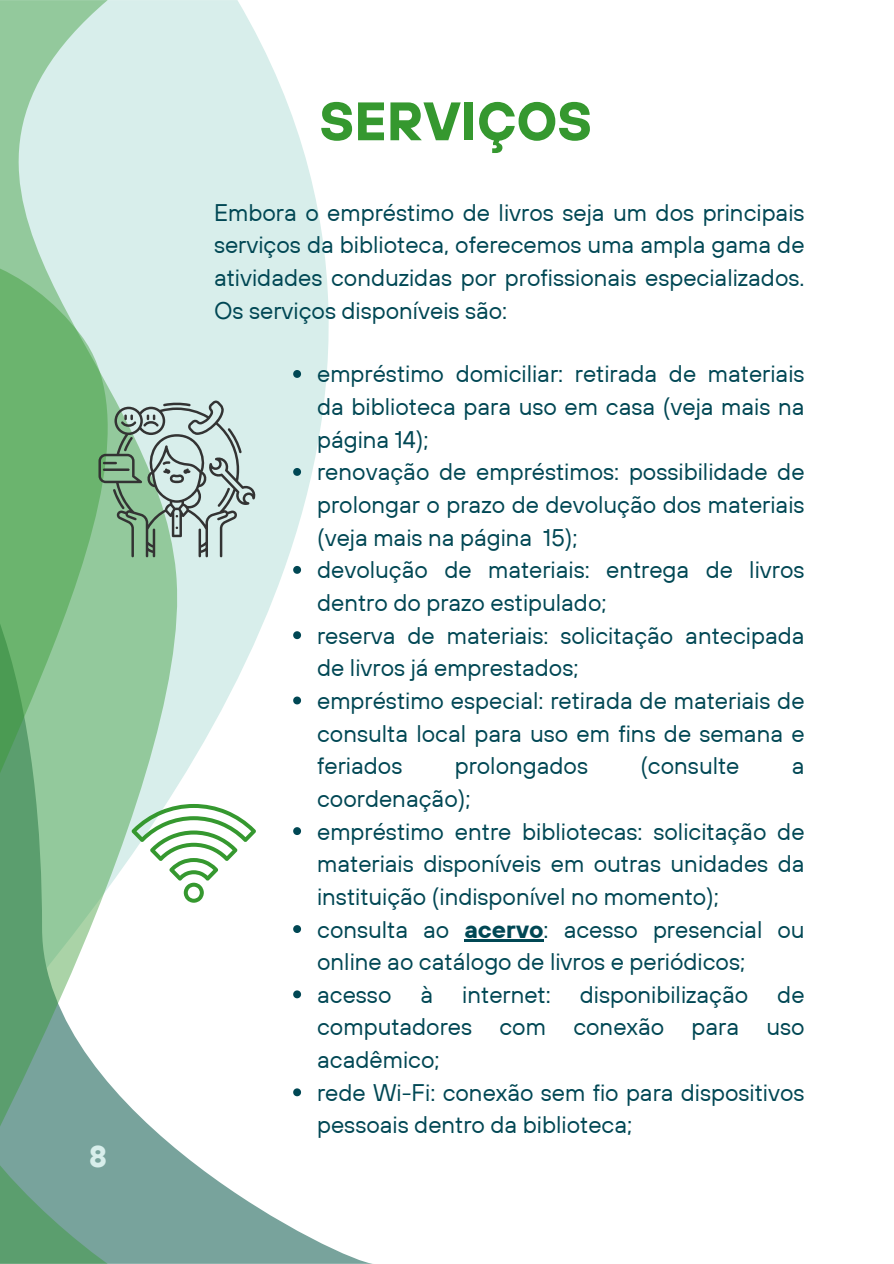
<style>
.page{position:relative;width:894px;height:1264px;background:#fff}
.page>*{position:absolute;margin:0;border:0;box-sizing:border-box;transform-origin:0 0}
.t1{font:700 54px "TT Hoves";color:#35982f}
.t2{font:700 30px "TT Hoves";color:#d8eeeb}
.t3{font:24px/32.7px "TT Hoves";color:#004754}
.s1{font-weight:700}
</style>
<div class="page">
<svg style="left:177px;top:0;width:152px;height:441px;fill:#d8eeeb"></svg>
<svg style="left:177px;top:441px;width:192px;height:822px"></svg>
<svg style="left:0;top:0;width:177px;height:1263px;fill:#d8eeeb"></svg>
<svg style="left:0;top:247px;width:108px;height:1016px;background:#79b486"></svg>
<svg style="left:293px;top:370px;width:8px;height:8px"></svg>
<svg style="left:293px;top:468px;width:8px;height:8px"></svg>
<svg style="left:293px;top:566px;width:8px;height:8px"></svg>
<svg style="left:293px;top:631px;width:8px;height:8px"></svg>
<svg style="left:293px;top:696px;width:8px;height:8px"></svg>
<svg style="left:293px;top:827px;width:8px;height:8px"></svg>
<svg style="left:293px;top:925px;width:8px;height:8px"></svg>
<hr style="left:464px;top:939px;width:14px;height:3px;background:#004754">
<hr style="left:478px;top:939px;width:65px;height:3px;background:#004754">
<svg style="left:293px;top:990px;width:8px;height:8px"></svg>
<svg style="left:293px;top:1088px;width:8px;height:8px"></svg>
<svg style="left:98px;top:400px;width:158px;height:157px;background:#a5c1b2"></svg>
<svg style="left:131px;top:804px;width:125px;height:98px"></svg>
<p class="t2" style="left:89px;top:1137px;width:19px">8</p>
<h1 class="t1" style="left:319px;top:86px;width:274px">SERVIÇOS</h1>
<p class="t3" style="left:214px;top:195px;width:592px;text-align:justify">Embora o empréstimo de livros seja um dos principais serviços da biblioteca, oferecemos uma ampla gama de atividades conduzidas por profissionais especializados.<br>Os serviços disponíveis são:</p>
<p class="t3" style="left:317px;top:357px;width:489px">empréstimo domiciliar: retirada de materiais da biblioteca para uso em casa (veja mais na página 14);<br>renovação de empréstimos: possibilidade de prolongar o prazo de devolução dos materiais (veja mais na página 15);<br>devolução de materiais: entrega de livros dentro do prazo estipulado;<br>reserva de materiais: solicitação antecipada de livros já emprestados;<br>empréstimo especial: retirada de materiais de consulta local para uso em fins de semana e feriados</p>
<p class="t3" style="left:454px;top:749px;width:135px">prolongados</p>
<p class="t3" style="left:640px;top:749px;width:101px">(consulte</p>
<p class="t3" style="left:791px;top:749px;width:14px">a</p>
<p class="t3" style="left:317px;top:781px;width:489px">coordenação);<br>empréstimo entre bibliotecas: solicitação de materiais disponíveis em outras unidades da instituição (indisponível no momento); consulta ao <span class="s1">acervo</span>: acesso presencial ou online ao catálogo de livros e periódicos; acesso à internet: disponibilização de computadores com conexão para uso acadêmico;<br>rede Wi-Fi: conexão sem fio para dispositivos pessoais dentro da biblioteca;</p>
</div>
